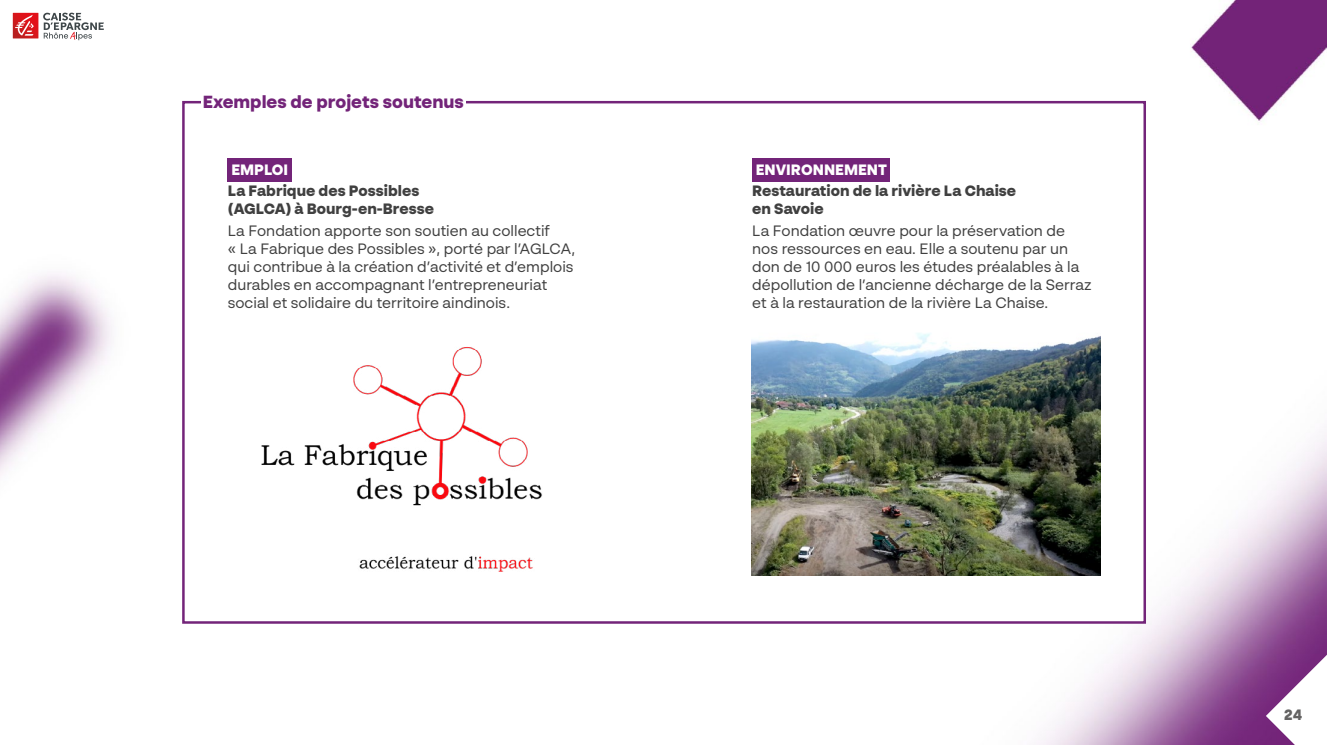
<style>
.page{position:relative;width:1327px;height:745px;background:#fff}
.page>*{position:absolute;margin:0;border:0;box-sizing:border-box;transform-origin:0 0}
.ENCADRE-SURTITRE-03{font:900 17.5px "BR Sonoma";color:#732479}
.ENCADRE-texte-articl{font:15px/18px "BR Sonoma";color:#404040}
.ENCADRE-texte-articl-2{font:900 15px/18px "BR Sonoma";color:#404040}
.ENCADRE-titre-03{font:900 15px "BR Sonoma";color:#fff}
.t1{font:900 15px "BR Sonoma";color:#646363}
</style>
<div class="page">
<img style="left:0;top:0;width:1327px;height:744px">
<div style="left:182px;top:101px;width:964px;height:522px;background:#fff;border:2px solid #732479"></div>
<div style="left:201px;top:94px;width:265px;height:16px;background:#fff"></div>
<div style="left:228px;top:159px;width:64px;height:23px;background:#732479"></div>
<img style="left:261px;top:347px;width:281px;height:225px">
<div style="left:752px;top:159px;width:138px;height:23px;background:#732479"></div>
<img style="left:751px;top:333px;width:349px;height:242px">
<svg style="left:1266px;top:646px;width:61px;height:98px"></svg>
<svg style="left:0;top:0;width:194px;height:118px"></svg>
<p class="ENCADRE-SURTITRE-03" style="left:203px;top:91px;width:263px">Exemples de projets soutenus</p>
<p class="ENCADRE-titre-03" style="left:231px;top:160px;width:58px">EMPLOI</p>
<p class="ENCADRE-texte-articl-2" style="left:228px;top:182px;width:208px">La Fabrique des Possibles (AGLCA) à Bourg-en-Bresse</p>
<p class="ENCADRE-texte-articl" style="left:228px;top:221px;width:349px">La Fondation apporte son soutien au collectif<br>« La Fabrique des Possibles », porté par l’AGLCA, qui contribue à la création d’activité et d’emplois durables en accompagnant l’entrepreneuriat social et solidaire du territoire aindinois.</p>
<p class="ENCADRE-titre-03" style="left:756px;top:160px;width:133px">ENVIRONNEMENT</p>
<p class="ENCADRE-texte-articl-2" style="left:752px;top:182px;width:265px">Restauration de la rivière La Chaise en Savoie</p>
<p class="ENCADRE-texte-articl" style="left:752px;top:221px;width:341px">La Fondation œuvre pour la préservation de nos ressources en eau. Elle a soutenu par un don de 10 000 euros les études préalables à la dépollution de l’ancienne décharge de la Serraz et à la restauration de la rivière La Chaise.</p>
<p class="t1" style="left:1284px;top:705px;width:19px">24</p>
</div>
